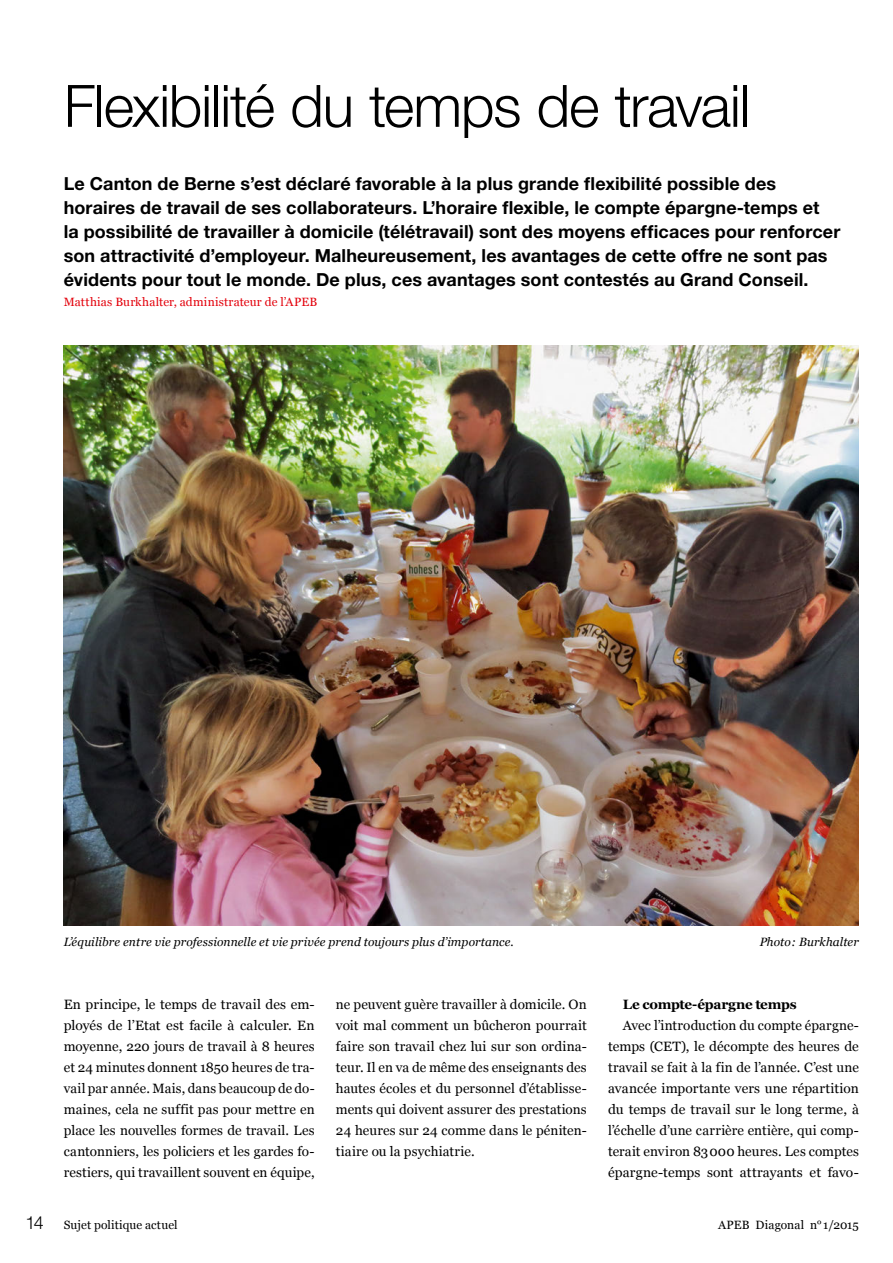
<style>
.page{position:relative;width:893px;height:1263px;background:#fff}
.page>*{position:absolute;margin:0;border:0;box-sizing:border-box;transform-origin:0 0}
.t1{font:300 58.5px "Helvetica Neue LT Std";letter-spacing:-.02em;color:#000}
.t2{font:700 18px/24px "Helvetica Neue LT Std";letter-spacing:.005em;color:#000}
.t3{font:13.5px/21px "Georgia";letter-spacing:.01em;color:#000;text-align:justify}
.t4{font:700 13.5px "Georgia";letter-spacing:-.02em;color:#000}
.t5{font:italic 12px "Georgia";letter-spacing:.005em;color:#000}
.t6{font:12px "Georgia";letter-spacing:.01em;color:#000}
.t7{font:12px "Georgia";letter-spacing:.015em;color:#e3000b}
.s1{font-family:"Helvetica Neue LT Std";font-weight:300;font-size:18px}
</style>
<div class="page">
<img style="left:64px;top:346px;width:795px;height:579px">
<h1 class="t1" style="left:64px;top:70px;width:688px">Flexibilité du temps de travail</h1>
<p class="t2" style="left:64px;top:171px;width:778px">Le Canton de Berne s’est déclaré favorable à la plus grande flexibilité possible des horaires de travail de ses collaborateurs. L’horaire flexible, le compte épargne-temps et<br>la possibilité de travailler à domicile (télétravail) sont des moyens efficaces pour renforcer son attractivité d’employeur. Malheureusement, les avantages de cette offre ne sont pas évidents pour tout le monde. De plus, ces avantages sont contestés au Grand Conseil.</p>
<p class="t7" style="left:64px;top:295px;width:255px">Matthias Burkhalter, administrateur de l’APEB</p>
<p class="t5" style="left:64px;top:935px;width:451px">L’équilibre entre vie professionnelle et vie privée prend toujours plus d’importance.</p>
<p class="t5" style="left:760px;top:935px;width:101px">Photo: Burkhalter</p>
<p class="t3" style="left:64px;top:994px;width:252px">En principe, le temps de travail des em&shy;ployés de l’Etat est facile à calculer. En moyenne, 220 jours de travail à 8 heures et 24 minutes donnent 1850 heures de tra&shy;vail par année. Mais, dans beaucoup de do&shy;maines, cela ne suffit pas pour mettre en place les nouvelles formes de travail. Les cantonniers, les policiers et les gardes fo&shy;restiers, qui travaillent souvent en équipe,</p>
<p class="t3" style="left:336px;top:994px;width:252px">ne peuvent guère travailler à domicile. On voit mal comment un bûcheron pourrait faire son travail chez lui sur son ordina&shy;teur. Il en va de même des enseignants des hautes écoles et du personnel d’établisse&shy;ments qui doivent assurer des prestations 24 heures sur 24 comme dans le péniten&shy;tiaire ou la psychiatrie.</p>
<p class="t4" style="left:623px;top:997px;width:175px">Le compte-épargne temps</p>
<p class="t3" style="left:608px;top:1015px;width:252px;text-indent:15px">Avec l’introduction du compte épargne&shy;temps (CET), le décompte des heures de travail se fait à la fin de l’année. C’est une avancée importante vers une répartition du temps de travail sur le long terme, à l’échelle d’une carrière entière, qui comp&shy;terait environ 83000 heures. Les comptes épargne-temps sont attrayants et favo-</p>
<p class="t6" style="left:26px;top:1218px;width:154px"><span class="s1">14</span> Sujet politique actuel</p>
<p class="t6" style="left:718px;top:1218px;width:142px">APEB Diagonal n° 1/2015</p>
</div>
